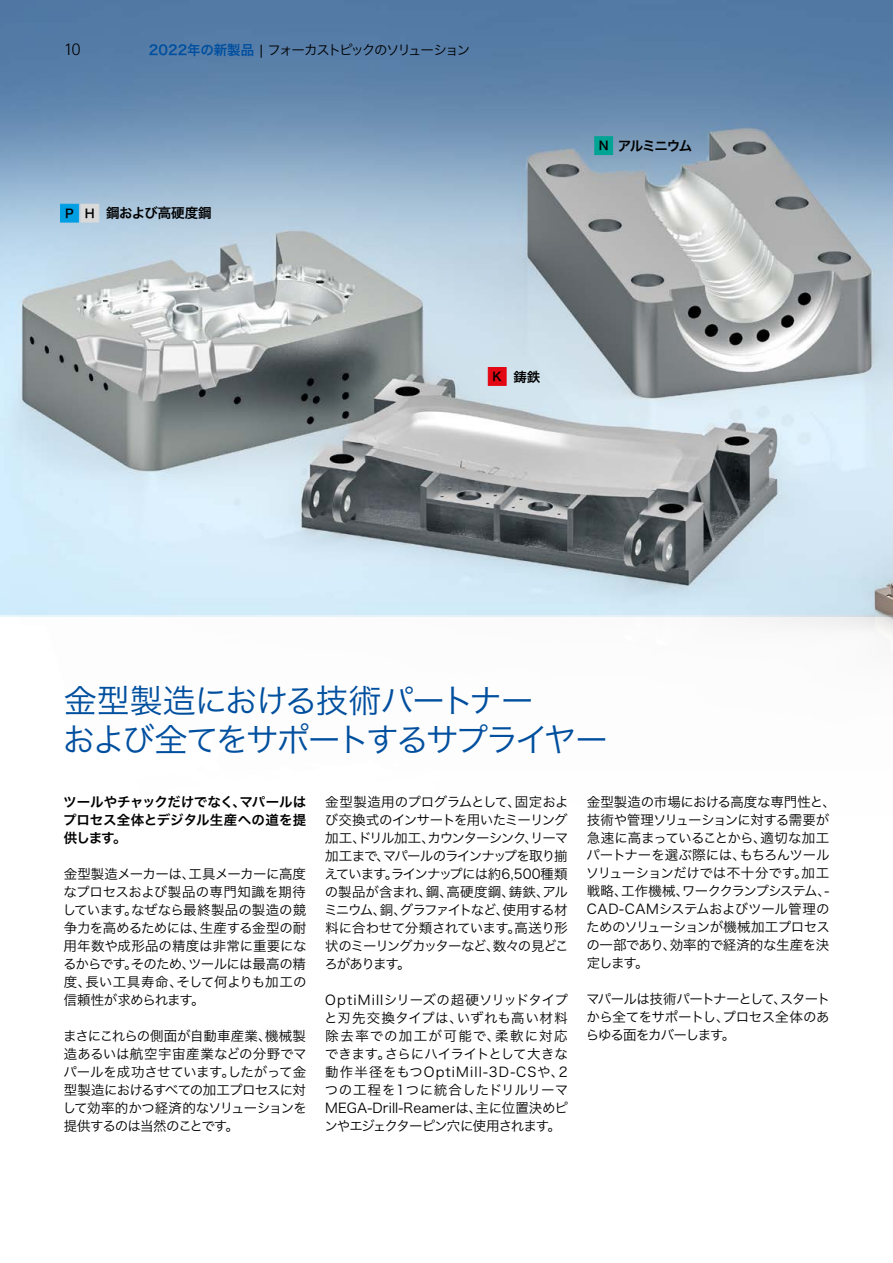
<style>
.page{position:relative;width:893px;height:1263px;background:#fff}
.page>*{position:absolute;margin:0;border:0;box-sizing:border-box;transform-origin:0 0}
.t1{font:33px/39px "Hira Kaku Pro W3";letter-spacing:-.08em;color:#004f9f}
.t2{font:300 18px "Rotis Sans Serif W1 G";color:#000}
.t3{font:13.5px/18px "Hira Kaku Pro W3";letter-spacing:-.045em;color:#000;text-align:justify}
.t4{font:13.5px/18px "Hira Kaku Pro W6";letter-spacing:-.005em;color:#000;text-align:justify}
.t5{font:13.5px "Hira Kaku Pro W3";letter-spacing:-.125em;color:#000}
.t6{font:12px "Hira Kaku Pro W6";color:#000}
.s1{font-family:"Hira Kaku Pro W6";color:#004f9f}
</style>
<div class="page">
<img style="left:0;top:0;width:893px;height:634px">
<div style="left:81px;top:204px;width:18px;height:18px;background:#dadada"></div>
<div style="left:60px;top:204px;width:18px;height:18px;background:#009fe3"></div>
<div style="left:488px;top:367px;width:18px;height:18px;background:#e30613;border:1px solid #e30613"></div>
<div style="left:595px;top:137px;width:18px;height:18px;background:#00a495"></div>
<h2 class="t2" style="left:64px;top:39px;width:18px">10</h2>
<p class="t5" style="left:149px;top:38px;width:323px"><span class="s1">2022年の新製品</span> | フォーカストピックのソリューション</p>
<p class="t6" style="left:65px;top:202px;width:31px">P H</p>
<p class="t4" style="left:106px;top:204px;width:107px">鋼および高硬度鋼</p>
<p class="t6" style="left:599px;top:135px;width:11px">N</p>
<p class="t4" style="left:618px;top:136px;width:76px">アルミニウム</p>
<p class="t6" style="left:492px;top:365px;width:11px">K</p>
<p class="t4" style="left:513px;top:367px;width:28px">鋳鉄</p>
<h1 class="t1" style="left:63px;top:679px;width:547px">金型製造における技術パートナー<br>および全てをサポートするサプライヤー</h1>
<p class="t4" style="left:63px;top:792px;width:245px">ツールやチャックだけでなく、マパールはプロセス全体とデジタル生産への道を提供します。</p>
<p class="t3" style="left:63px;top:864px;width:245px">金型製造メーカーは、工具メーカーに高度なプロセスおよび製品の専門知識を期待しています。なぜなら最終製品の製造の競争力を高めるためには、生産する金型の耐用年数や成形品の精度は非常に重要になるからです。そのため、ツールには最高の精度、長い工具寿命、そして何よりも加工の信頼性が求められます。</p>
<p class="t3" style="left:63px;top:1026px;width:246px">まさにこれらの側面が自動車産業、機械製造あるいは航空宇宙産業などの分野でマパールを成功させています。したがって金型製造におけるすべての加工プロセスに対して効率的かつ経済的なソリューションを提供するのは当然のことです。</p>
<p class="t3" style="left:324px;top:791px;width:246px">金型製造用のプログラムとして、固定および交換式のインサートを用いたミーリング加工、ドリル加工、カウンターシンク、リーマ加工まで、マパールのラインナップを取り揃えています。ラインナップには約6,500種類の製品が含まれ、鋼、高硬度鋼、鋳鉄、アルミニウム、銅、グラファイトなど、使用する材料に合わせて分類されています。高送り形状のミーリングカッターなど、数々の見どころがあります。</p>
<p class="t3" style="left:324px;top:989px;width:246px">OptiMillシリーズの超硬ソリッドタイプと刃先交換タイプは、いずれも高い材料除去率での加工が可能で、柔軟に対応できます。さらにハイライトとして大きな動作半径をもつOptiMill-3D-CSや、2つの工程を1つに統合したドリルリーマMEGA-Drill-Reamerは、主に位置決めピンやエジェクターピン穴に使用されます。</p>
<p class="t3" style="left:586px;top:791px;width:252px;text-align:left">金型製造の市場における高度な専門性と、技術や管理ソリューションに対する需要が急速に高まっていることから、適切な加工パートナーを選ぶ際には、もちろんツールソリューションだけでは不十分です。加工戦略、工作機械、ワーククランプシステム、-<br>CAD-CAMシステムおよびツール管理のためのソリューションが機械加工プロセスの一部であり、効率的で経済的な生産を決定します。</p>
<p class="t3" style="left:586px;top:989px;width:246px">マパールは技術パートナーとして、スタートから全てをサポートし、プロセス全体のあらゆる面をカバーします。</p>
</div>
